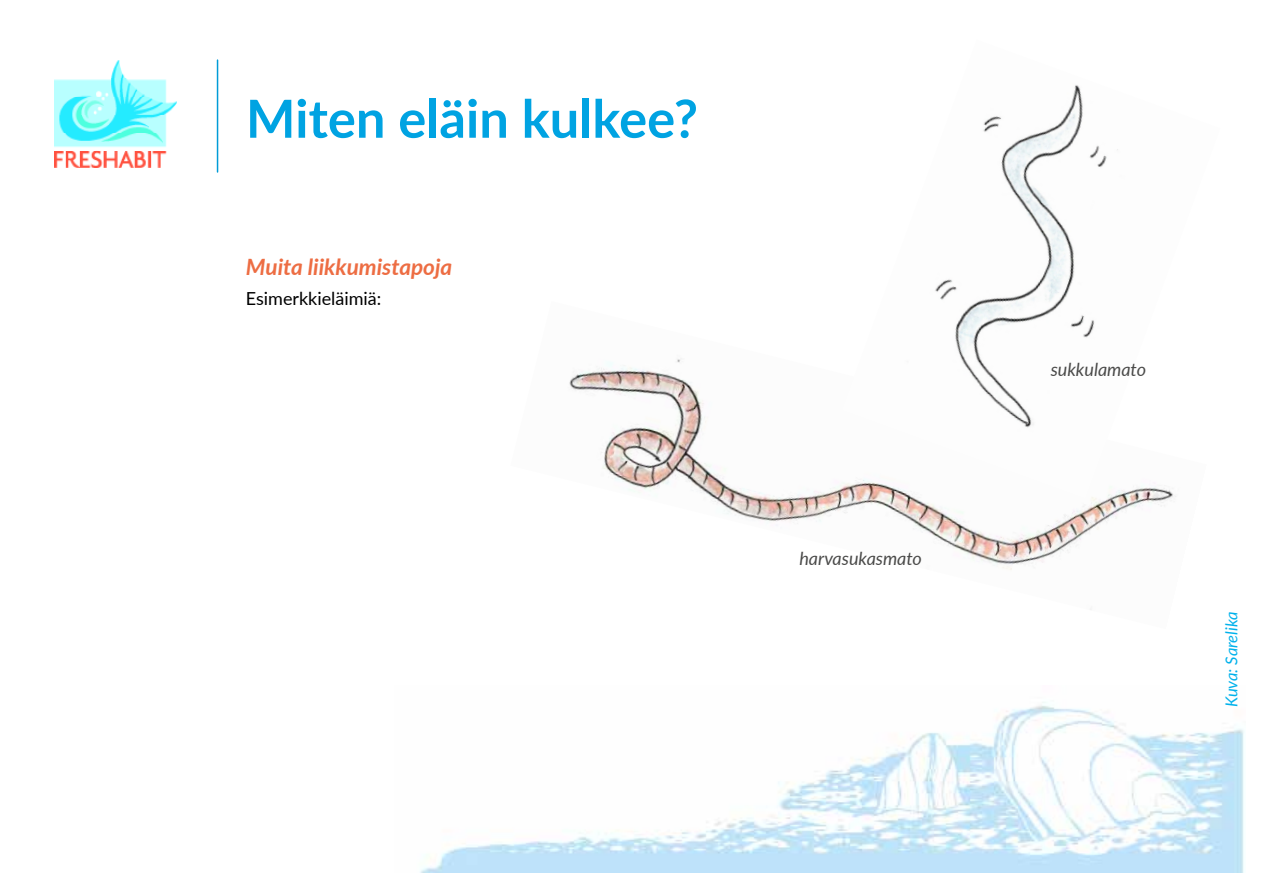
<style>
.page{position:relative;width:1263px;height:893px;background:#fff}
.page>*{position:absolute;margin:0;border:0;box-sizing:border-box;transform-origin:0 0}
.t1{font:700 52.5px "Lato";color:#00a3e2}
.t2{font:italic 700 22.5px "Lato";color:#ed6d43}
.t3{font:italic 18px "Lato";color:#4a4a49}
.t4{font:18px "Lato";color:#000}
.t5{font:italic 16.5px "Lato";color:#00b1eb}
</style>
<div class="page">
<img style="left:420px;top:702px;width:824px;height:171px">
<hr style="left:217px;top:60px;width:1px;height:112px;background:#009cd7">
<img style="left:54px;top:60px;width:123px;height:108px">
<img style="left:569px;top:358px;width:603px;height:252px">
<img style="left:842px;top:85px;width:334px;height:414px">
<h1 class="t1" style="left:246px;top:80px;width:454px">Miten eläin kulkee?</h1>
<p class="t2" style="left:246px;top:250px;width:208px">Muita liikkumistapoja</p>
<p class="t4" style="left:246px;top:285px;width:137px">Esimerkkieläimiä:</p>
<p class="t3" style="left:799px;top:546px;width:124px">harvasukasmato</p>
<p class="t3" style="left:1051px;top:357px;width:97px">sukkulamato</p>
<p class="t5" style="left:1220px;top:707px;width:97px;rotate:-90deg">Kuva: Sarelika</p>
</div>
